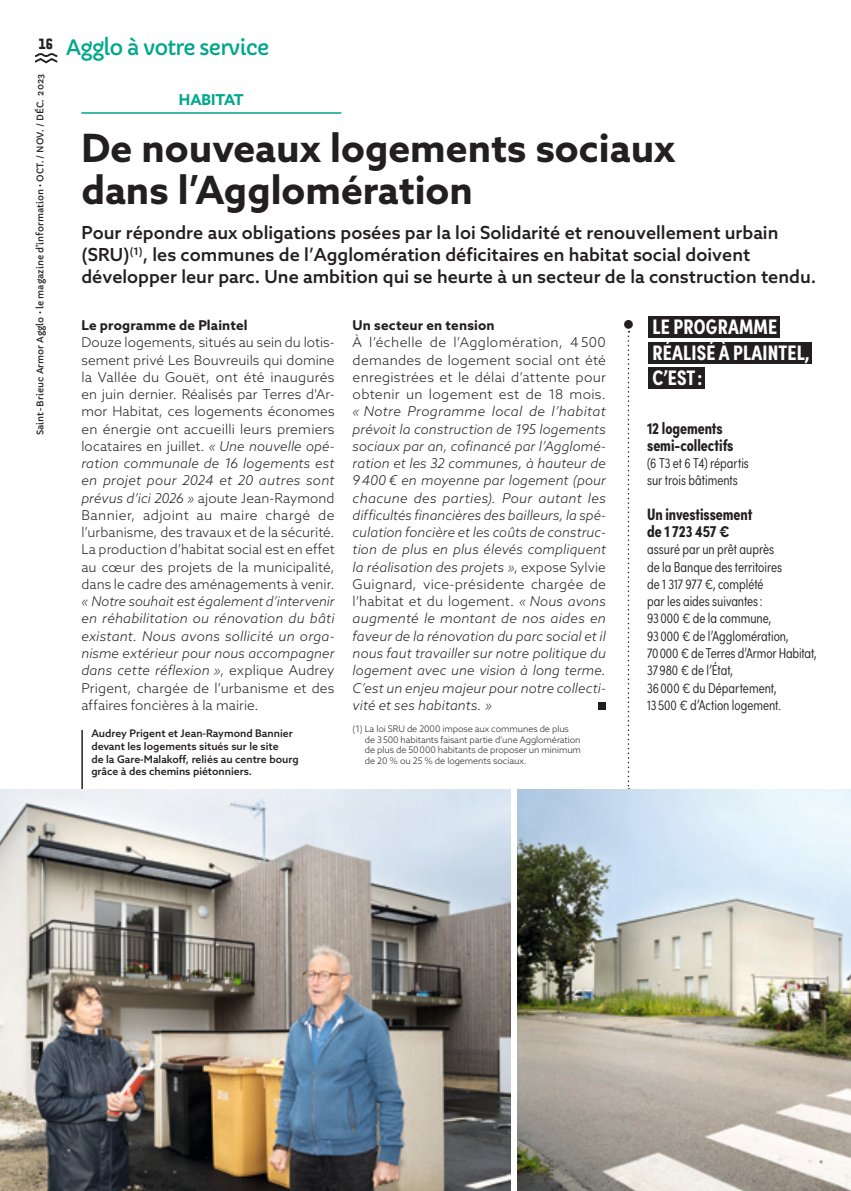
<style>
.page{position:relative;width:851px;height:1191px;background:#fff}
.page>*{position:absolute;margin:0;border:0;box-sizing:border-box;transform-origin:0 0}
.t1{font:700 39px/42px "Azo Sans";color:#231f20}
.t2{font:700 21px/25.5px "Sofia Pro Condensed";letter-spacing:.01em;color:#fff}
.t3{font:21px "Capriola";letter-spacing:-.04em;color:#00a78b}
.t4{font:500 18px/21.6px "Azo Sans";color:#231f20}
.t5{font:700 16.5px/17.2px "Sofia Pro Condensed";letter-spacing:-.005em;color:#231f20}
.t6{font:700 15px "Azo Sans";color:#00a78b}
.t7{font:300 14.25px/17.2px "Sofia Pro Condensed";color:#231f20}
.t8{font:italic 300 13.5px/17.2px "Azo Sans";letter-spacing:.005em;color:#231f20;text-align:justify}
.t9{font:300 13.5px/17.2px "Azo Sans";letter-spacing:.01em;color:#231f20;text-align:justify}
.t10{font:700 13.5px "Azo Sans";letter-spacing:.015em;color:#231f20}
.t11{font:500 10.5px/12.6px "Azo Sans";color:#231f20}
.t12{font:300 9px/10.8px "Azo Sans";letter-spacing:-.01em;color:#231f20}
.t13{font:9px "Capriola";color:#231f20}
.s1{font-style:italic}
.s2{font-style:normal}
</style>
<div class="page">
<hr style="left:81px;top:730px;width:2px;height:75px;background:#231f20">
<svg style="left:35px;top:53px;width:22px;height:10px"></svg>
<div style="left:648px;top:316px;width:131px;height:22px;background:#231f20"></div>
<div style="left:648px;top:342px;width:163px;height:21px;background:#231f20"></div>
<div style="left:648px;top:367px;width:56px;height:22px;background:#231f20"></div>
<svg style="left:627px;top:331px;width:2px;height:458px"></svg>
<div style="left:624px;top:320px;width:8px;height:9px;background:#231f20;border-radius:50%"></div>
<hr style="left:81px;top:112px;width:260px;height:2px;background:#00a78b">
<div style="left:598px;top:702px;width:7px;height:7px;background:#231f20"></div>
<img style="left:0;top:789px;width:510px;height:402px">
<img style="left:517px;top:789px;width:333px;height:402px">
<h2 class="t3" style="left:39px;top:37px;width:232px"><sup>16</sup> Agglo à votre service</h2>
<p class="t13" style="left:36px;top:435px;width:363px;rotate:-90deg">Saint-Brieuc Armor Agglo • le magazine d’information • OCT. / NOV. / DÉC. 2023</p>
<p class="t6" style="left:179px;top:94px;width:66px">HABITAT</p>
<h1 class="t1" style="left:81px;top:129px;width:595px">De nouveaux logements sociaux dans l’Agglomération</h1>
<p class="t4" style="left:81px;top:223px;width:736px">Pour répondre aux obligations posées par la loi Solidarité et renouvellement urbain (SRU)<sup>(1)</sup>, les communes de l’Agglomération déficitaires en habitat social doivent développer leur parc. Une ambition qui se heurte à un secteur de la construction tendu.</p>
<p class="t10" style="left:81px;top:319px;width:168px">Le programme de Plaintel</p>
<p class="t9" style="left:81px;top:335px;width:255px">Douze logements, situés au sein du lotis&shy;sement privé Les Bouvreuils qui domine la Vallée du Gouët, ont été inaugurés en juin dernier. Réalisés par Terres d'Ar&shy;mor Habitat, ces logements économes en énergie ont accueilli leurs premiers locataires en juillet. <span class="s1">« Une nouvelle opé&shy;ration communale de 16 logements est en projet pour 2024 et 20 autres sont prévus d’ici 2026 »</span> ajoute Jean-Raymond Bannier, adjoint au maire chargé de l’urbanisme, des travaux et de la sécurité.<br>La production d’habitat social est en effet au cœur des projets de la municipalité, dans le cadre des aménagements à venir.</p>
<p class="t8" style="left:81px;top:594px;width:255px">« Notre souhait est également d’intervenir en réhabilitation ou rénovation du bâti existant. Nous avons sollicité un orga&shy;nisme extérieur pour nous accompagner dans cette réflexion »<span class="s2">, explique Audrey Prigent, chargée de l’urbanisme et des affaires foncières à la mairie.</span></p>
<p class="t11" style="left:91px;top:728px;width:209px">Audrey Prigent et Jean-Raymond Bannier devant les logements situés sur le site<br>de la Gare-Malakoff, reliés au centre bourg grâce à des chemins piétonniers.</p>
<p class="t10" style="left:352px;top:319px;width:143px">Un secteur en tension</p>
<p class="t9" style="left:352px;top:335px;width:255px">À l’échelle de l’Agglomération, 4 500 de mandes de logement social ont été enregistrées et le délai d’attente pour obtenir un logement est de 18 mois.</p>
<p class="t8" style="left:352px;top:404px;width:255px">« Notre Programme local de l’habitat prévoit la construction de 195 logements sociaux par an, cofinancé par l’Agglomé&shy;ration et les 32 communes, à hauteur de 9 400 € en moyenne par logement (pour chacune des parties). Pour autant les difficultés financières des bailleurs, la spé&shy;culation foncière et les coûts de construc&shy;tion de plus en plus élevés compliquent la réalisation des projets »<span class="s2">, expose Sylvie Guignard, vice-présidente chargée de l’habitat et du logement.</span> « Nous avons augmenté le montant de nos aides en faveur de la rénovation du parc social et il nous faut travailler sur notre politique du logement avec une vision à long terme.<br>C’est un enjeu majeur pour notre collecti&shy;vité et ses habitants. »</p>
<p class="t12" style="left:365px;top:724px;width:218px;text-indent:-12px">(1) La loi SRU de 2000 impose aux communes de plus de 3 500 habitants faisant partie d’une Agglomération de plus de 50 000 habitants de proposer un minimum de 20 % ou 25 % de logements sociaux.</p>
<h2 class="t2" style="left:652px;top:316px;width:158px">LE PROGRAMME<br>RÉALISÉ À PLAINTEL,<br>C’EST :</h2>
<p class="t5" style="left:647px;top:421px;width:88px">12 logements semi-collectifs</p>
<p class="t7" style="left:647px;top:456px;width:103px">(6 T3 et 6 T4) répartis sur trois bâtiments</p>
<p class="t5" style="left:647px;top:507px;width:107px">Un investissement de 1 723 457 €</p>
<p class="t7" style="left:647px;top:542px;width:171px">assuré par un prêt auprès<br>de la Banque des territoires<br>de 1 317 977 €, complété<br>par les aides suivantes :<br>93 000 € de la commune,<br>93 000 € de l’Agglomération,<br>70 000 € de Terres d’Armor Habitat,<br>37 980 € de l’État,<br>36 000 € du Département,<br>13 500 € d’Action logement.</p>
</div>
